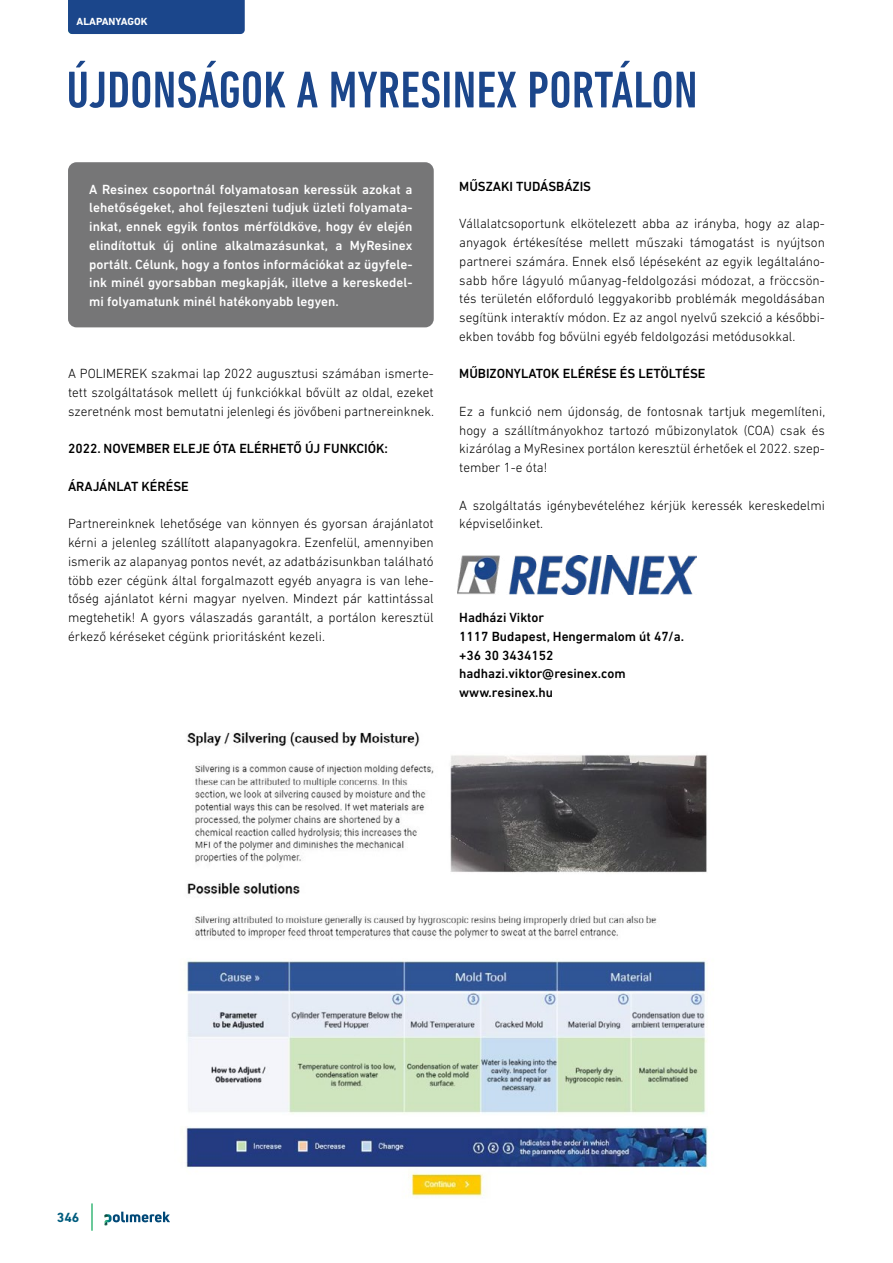
<style>
.page{position:relative;width:893px;height:1263px;background:#fff}
.page>*{position:absolute;margin:0;border:0;box-sizing:border-box;transform-origin:0 0}
.t1{font:500 condensed 52.5px "DIN Next LT Pro";letter-spacing:.005em;color:#1b468b}
.t2{font:300 13.5px/18.8px "DIN Next LT Pro";color:#000;text-align:justify}
.t3{font:500 13.5px/18.8px "DIN Next LT Pro";color:#fff;text-align:justify}
.t4{font:500 13.5px/18.8px "DIN Next LT Pro";color:#000}
.t5{font:700 13.5px "DIN Next LT Pro";color:#005c7e}
.t6{font:700 10.5px "DIN Next LT Pro";color:#fff}
</style>
<div class="page">
<hr style="left:91px;top:1203px;width:2px;height:28px;background:#3bb87a">
<svg style="left:105px;top:1211px;width:65px;height:14px"></svg>
<div style="left:68px;top:0;width:177px;height:34px;background:#1b468b"></div>
<div style="left:68px;top:162px;width:366px;height:165px;background:#767677;border-radius:9px"></div>
<img style="left:457px;top:555px;width:239px;height:40px">
<img style="left:186px;top:732px;width:522px;height:465px">
<p class="t6" style="left:77px;top:15px;width:73px">ALAPANYAGOK</p>
<h1 class="t1" style="left:66px;top:60px;width:633px">ÚJDONSÁGOK A MYRESINEX PORTÁLON</h1>
<p class="t6" style="left:77px;top:15px;width:52px">CONTE TS</p>
<p class="t3" style="left:89px;top:180px;width:325px">A Resinex csoportnál folyamatosan keressük azokat a lehetőségeket, ahol fejleszteni tudjuk üzleti folyamata&shy;inkat, ennek egyik fontos mérföldköve, hogy év elején elindítottuk új online alkalmazásunkat, a MyResinex portált. Célunk, hogy a fontos információkat az ügyfele&shy;ink minél gyorsabban megkapják, illetve a kereskedel&shy;mi folyamatunk minél hatékonyabb legyen.</p>
<p class="t2" style="left:68px;top:364px;width:368px">A POLIMEREK szakmai lap 2022 augusztusi számában ismerte&shy;tett szolgáltatások mellett új funkciókkal bővült az oldal, ezeket szeretnénk most bemutatni jelenlegi és jövőbeni partnereinknek.</p>
<p class="t4" style="left:68px;top:439px;width:322px">2022. NOVEMBER ELEJE ÓTA ELÉRHETŐ ÚJ FUNKCIÓK:</p>
<p class="t4" style="left:68px;top:477px;width:122px">ÁRAJÁNLAT KÉRÉSE</p>
<p class="t2" style="left:68px;top:514px;width:367px">Partnereinknek lehetősége van könnyen és gyorsan árajánlatot kérni a jelenleg szállított alapanyagokra. Ezenfelül, amennyiben ismerik az alapanyag pontos nevét, az adatbázisunkban található több ezer cégünk által forgalmazott egyéb anyagra is van lehe&shy;tőség ajánlatot kérni magyar nyelven. Mindezt pár kattintással megtehetik! A gyors válaszadás garantált, a portálon keresztül érkező kéréseket cégünk prioritásként kezeli.</p>
<p class="t4" style="left:459px;top:177px;width:133px">MŰSZAKI TUDÁSBÁZIS</p>
<p class="t2" style="left:459px;top:214px;width:367px">Vállalatcsoportunk elkötelezett abba az irányba, hogy az alap&shy;anyagok értékesítése mellett műszaki támogatást is nyújtson partnerei számára. Ennek első lépéseként az egyik legáltaláno&shy;sabb hőre lágyuló műanyag-feldolgozási módozat, a fröccsön&shy;tés területén előforduló leggyakoribb problémák megoldásában segítünk interaktív módon. Ez az angol nyelvű szekció a későbbi&shy;ekben tovább fog bővülni egyéb feldolgozási metódusokkal.</p>
<p class="t4" style="left:459px;top:364px;width:248px">MŰBIZONYLATOK ELÉRÉSE ÉS LETÖLTÉSE</p>
<p class="t2" style="left:459px;top:402px;width:367px">Ez a funkció nem újdonság, de fontosnak tartjuk megemlíteni, hogy a szállítmányokhoz tartozó műbizonylatok (COA) csak és kizárólag a MyResinex portálon keresztül érhetőek el 2022. szep&shy;tember 1-e óta!</p>
<p class="t2" style="left:459px;top:495px;width:367px">A szolgáltatás igénybevételéhez kérjük keressék kereskedelmi képviselőinket.</p>
<p class="t4" style="left:459px;top:608px;width:227px">Hadházi Viktor<br>1117 Budapest, Hengermalom út 47/a. +36 30 3434152 hadhazi.viktor@resinex.com www.resinex.hu</p>
<p class="t5" style="left:57px;top:1210px;width:24px">346</p>
</div>
